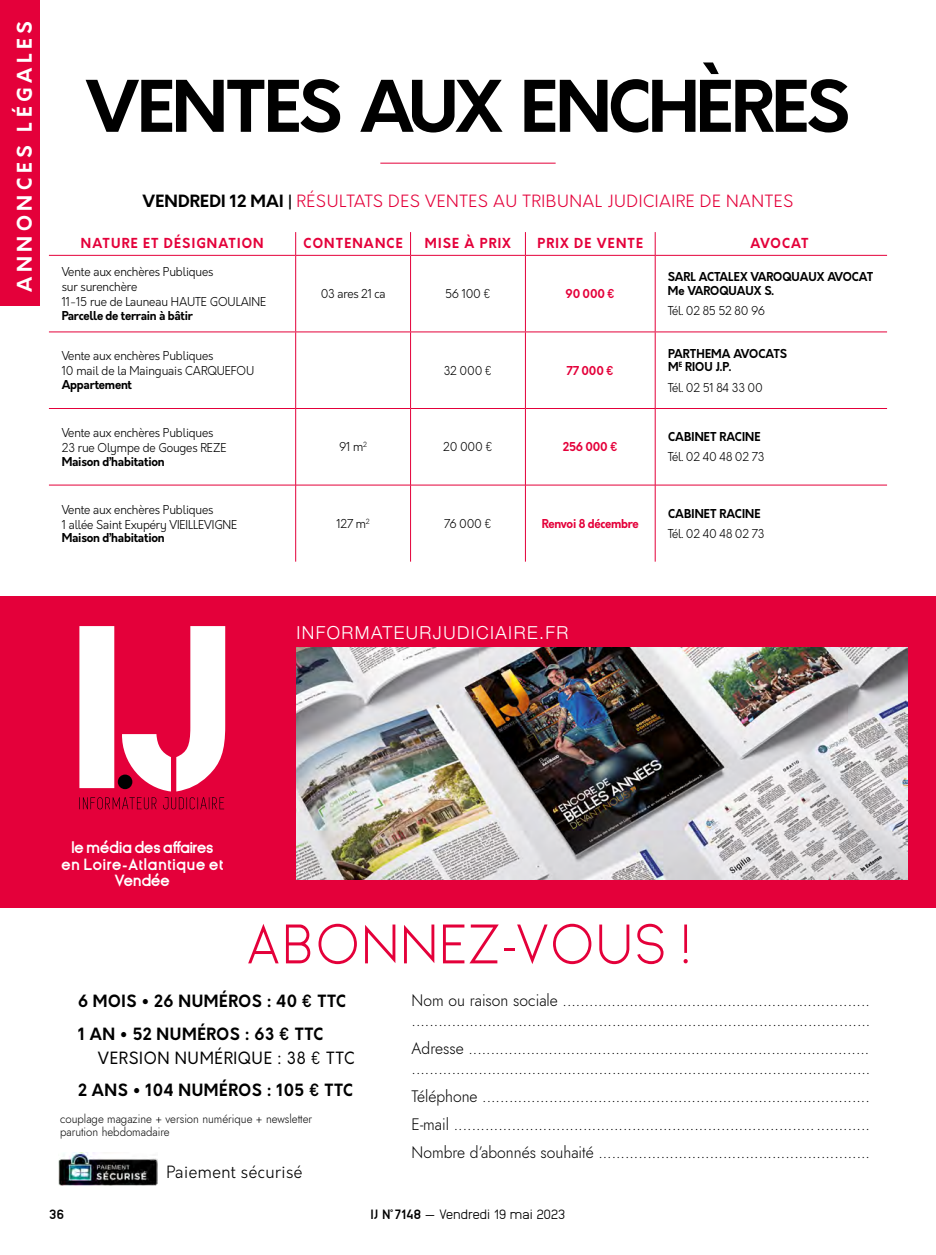
<style>
.page{position:relative;width:936px;height:1255px;background:#fff}
.page>*{position:absolute;margin:0;border:0;box-sizing:border-box;transform-origin:0 0}
.t1{font:700 69.3px "Orkney";letter-spacing:-.045em;color:#000}
.t2{font:300 57.45px "Ginora Sans";letter-spacing:.02em;color:#e4003a;scale:.95 1}
.t3{font:700 19.8px "Orkney";letter-spacing:.23em;color:#fff}
.t4{font:300 17.85px "Helvetica Neue";letter-spacing:.08em;color:#fff}
.t5{font:300 16.5px/19.5px "Jost";color:#000;scale:.95 1}
.t6{font:700 16.5px/32.5px "Orkney";letter-spacing:.04em;color:#000;scale:.95 1}
.t7{font:300 16.5px "Orkney";letter-spacing:.03em;color:#e4003a}
.t8{font:16.5px "Orkney";letter-spacing:.04em;color:#000;scale:.95 1}
.t9{font:300 16.5px "Orkney";letter-spacing:.03em;color:#000;scale:.95 1}
.t10{font:700 15.3px/16.4px "Ginora Sans";letter-spacing:-.03em;color:#fff;text-align:center}
.t11{font:700 13.5px "Orkney";letter-spacing:.09em;color:#e4003a;scale:.95 1}
.t12{font:300 13.5px "Anodina";letter-spacing:-.03em;color:#000}
.t13{font:800 13.5px "Anodina";color:#000}
.t14{font:300 12px/15px "Orkney";letter-spacing:-.01em;color:#000;scale:.95 1}
.t15{font:700 12px "Orkney";letter-spacing:-.02em;color:#000;scale:.95 1}
.t16{font:300 12px/13.5px "Jost";color:#000;scale:.95 1}
.t17{font:700 12px/13.5px "Orkney";letter-spacing:.01em;color:#000;scale:.94 1}
.t18{font:700 12px/13.5px "Orkney";color:#000;scale:.94 1}
.t19{font:700 12px "Orkney";letter-spacing:-.02em;color:#e4003a;scale:.95 1}
.s1{font-weight:700;color:#000}
.s2{font-weight:800}
</style>
<div class="page">
<div style="left:0;top:0;width:40px;height:306px;background:#e4003a"></div>
<svg style="left:295px;top:232px;width:1px;height:23px"></svg>
<svg style="left:410px;top:232px;width:1px;height:23px"></svg>
<svg style="left:525px;top:232px;width:1px;height:23px"></svg>
<svg style="left:654px;top:232px;width:1px;height:23px"></svg>
<hr style="left:49px;top:255px;width:247px;height:1px;background:#e4003a">
<hr style="left:296px;top:255px;width:114px;height:1px;background:#e4003a">
<hr style="left:295px;top:256px;width:1px;height:75px;background:#e4003a">
<hr style="left:410px;top:255px;width:115px;height:1px;background:#e4003a">
<hr style="left:410px;top:256px;width:1px;height:75px;background:#e4003a">
<hr style="left:525px;top:255px;width:130px;height:1px;background:#e4003a">
<hr style="left:525px;top:256px;width:1px;height:75px;background:#e4003a">
<hr style="left:655px;top:255px;width:232px;height:1px;background:#e4003a">
<hr style="left:654px;top:256px;width:1px;height:75px;background:#e4003a">
<hr style="left:295px;top:332px;width:1px;height:76px;background:#e4003a">
<hr style="left:410px;top:332px;width:1px;height:76px;background:#e4003a">
<hr style="left:525px;top:332px;width:1px;height:76px;background:#e4003a">
<hr style="left:654px;top:332px;width:1px;height:76px;background:#e4003a">
<hr style="left:295px;top:409px;width:1px;height:76px;background:#e4003a">
<hr style="left:410px;top:409px;width:1px;height:76px;background:#e4003a">
<hr style="left:525px;top:409px;width:1px;height:76px;background:#e4003a">
<hr style="left:654px;top:409px;width:1px;height:76px;background:#e4003a">
<hr style="left:295px;top:485px;width:1px;height:76px;background:#e4003a">
<hr style="left:410px;top:485px;width:1px;height:76px;background:#e4003a">
<hr style="left:525px;top:485px;width:1px;height:76px;background:#e4003a">
<hr style="left:654px;top:485px;width:1px;height:76px;background:#e4003a">
<hr style="left:49px;top:485px;width:247px;height:1px;background:#e4003a">
<hr style="left:296px;top:485px;width:114px;height:1px;background:#e4003a">
<hr style="left:410px;top:485px;width:115px;height:1px;background:#e4003a">
<hr style="left:525px;top:485px;width:130px;height:1px;background:#e4003a">
<hr style="left:655px;top:485px;width:232px;height:1px;background:#e4003a">
<hr style="left:49px;top:331px;width:247px;height:1px;background:#e4003a">
<hr style="left:296px;top:331px;width:114px;height:1px;background:#e4003a">
<hr style="left:410px;top:331px;width:115px;height:1px;background:#e4003a">
<hr style="left:525px;top:331px;width:130px;height:1px;background:#e4003a">
<hr style="left:655px;top:331px;width:232px;height:1px;background:#e4003a">
<hr style="left:49px;top:408px;width:247px;height:1px;background:#e4003a">
<hr style="left:296px;top:408px;width:114px;height:1px;background:#e4003a">
<hr style="left:410px;top:408px;width:115px;height:1px;background:#e4003a">
<hr style="left:525px;top:408px;width:130px;height:1px;background:#e4003a">
<hr style="left:655px;top:408px;width:232px;height:1px;background:#e4003a">
<hr style="left:380px;top:163px;width:175px;height:1px;background:#e4003a">
<div style="left:0;top:596px;width:935px;height:311px;background:#e4003a"></div>
<img style="left:296px;top:647px;width:611px;height:232px">
<svg style="left:79px;top:626px;width:146px;height:165px"></svg>
<div style="left:118px;top:774px;width:14px;height:15px;background:#000;border-radius:50%"></div>
<svg style="left:79px;top:797px;width:145px;height:12px"></svg>
<img style="left:59px;top:1152px;width:99px;height:33px">
<p class="t3" style="left:11px;top:292px;width:272px;rotate:-90deg">ANNONCES LÉGALES</p>
<h1 class="t1" style="left:85px;top:60px;width:766px">VENTES AUX ENCHÈRES</h1>
<p class="t7" style="left:142px;top:190px;width:652px"><span class="s1">VENDREDI 12 MAI |</span> RÉSULTATS DES VENTES AU TRIBUNAL JUDICIAIRE DE NANTES</p>
<p class="t11" style="left:81px;top:234px;width:194px">NATURE ET DÉSIGNATION</p>
<p class="t11" style="left:303px;top:234px;width:106px">CONTENANCE</p>
<p class="t11" style="left:425px;top:234px;width:92px">MISE À PRIX</p>
<p class="t11" style="left:537px;top:234px;width:112px">PRIX DE VENTE</p>
<p class="t11" style="left:750px;top:234px;width:63px">AVOCAT</p>
<p class="t14" style="left:62px;top:265px;width:217px">Vente aux enchères Publiques<br>sur surenchère<br>11-15 rue de Launeau HAUTE GOULAINE</p>
<p class="t15" style="left:62px;top:307px;width:140px">Parcelle de terrain à bâtir</p>
<p class="t18" style="left:668px;top:270px;width:220px">SARL ACTALEX VAROQUAUX AVOCAT<br>Me VAROQUAUX S.</p>
<p class="t14" style="left:668px;top:303px;width:104px">Tél. 02 85 52 80 96</p>
<p class="t14" style="left:320px;top:286px;width:70px">03 ares 21 ca</p>
<p class="t14" style="left:445px;top:286px;width:50px">56 100 €</p>
<p class="t19" style="left:565px;top:286px;width:53px">90 000 €</p>
<p class="t14" style="left:62px;top:349px;width:204px">Vente aux enchères Publiques<br>10 mail de la Mainguais CARQUEFOU</p>
<p class="t15" style="left:62px;top:376px;width:75px">Appartement</p>
<p class="t14" style="left:443px;top:363px;width:53px">32 000 €</p>
<p class="t19" style="left:566px;top:362px;width:51px">77 000 €</p>
<p class="t17" style="left:668px;top:347px;width:128px">PARTHEMA AVOCATS<br>M<sup>E</sup> RIOU J.P.</p>
<p class="t14" style="left:668px;top:380px;width:101px">Tél. 02 51 84 33 00</p>
<p class="t14" style="left:62px;top:425px;width:175px">Vente aux enchères Publiques<br>23 rue Olympe de Gouges REZE</p>
<p class="t15" style="left:62px;top:453px;width:110px">Maison d’habitation</p>
<p class="t14" style="left:339px;top:439px;width:31px">91 m<sup>2</sup></p>
<p class="t14" style="left:443px;top:439px;width:54px">20 000 €</p>
<p class="t19" style="left:562px;top:439px;width:59px">256 000 €</p>
<p class="t17" style="left:668px;top:430px;width:100px">CABINET RACINE</p>
<p class="t14" style="left:668px;top:450px;width:103px">Tél. 02 40 48 02 73</p>
<p class="t14" style="left:62px;top:502px;width:186px">Vente aux enchères Publiques<br>1 allée Saint Exupéry VIEILLEVIGNE</p>
<p class="t15" style="left:62px;top:529px;width:110px">Maison d’habitation</p>
<p class="t14" style="left:336px;top:516px;width:37px">127 m<sup>2</sup></p>
<p class="t14" style="left:444px;top:516px;width:52px">76 000 €</p>
<p class="t19" style="left:541px;top:515px;width:104px">Renvoi 8 décembre</p>
<p class="t17" style="left:668px;top:507px;width:100px">CABINET RACINE</p>
<p class="t14" style="left:668px;top:526px;width:103px">Tél. 02 40 48 02 73</p>
<p class="t4" style="left:296px;top:618px;width:273px">INFORMATEURJUDICIAIRE.FR</p>
<p class="t10" style="left:61px;top:840px;width:164px">le média des affaires en Loire-Atlantique et<br>Vendée</p>
<h2 class="t2" style="left:247px;top:913px;width:472px">ABONNEZ-VOUS !</h2>
<p class="t6" style="left:78px;top:985px;width:283px">6 MOIS • 26 NUMÉROS : 40 € TTC<br>1 AN • 52 NUMÉROS : 63 € TTC</p>
<p class="t8" style="left:98px;top:1046px;width:272px">VERSION NUMÉRIQUE : 38 € TTC</p>
<p class="t6" style="left:78px;top:1074px;width:291px">2 ANS • 104 NUMÉROS : 105 € TTC</p>
<p class="t16" style="left:60px;top:1111px;width:267px">couplage magazine + version numérique + newsletter parution hebdomadaire</p>
<p class="t13" style="left:49px;top:1204px;width:17px">36</p>
<p class="t9" style="left:166px;top:1160px;width:145px">Paiement sécurisé</p>
<p class="t5" style="left:411px;top:991px;width:484px">Nom ou raison sociale ..................................................................... .......................................................................................................</p>
<p class="t5" style="left:411px;top:1038px;width:484px">Adresse .......................................................................................... .......................................................................................................</p>
<p class="t5" style="left:411px;top:1081px;width:484px;line-height:28px;text-align:justify">Téléphone .......................................................................................<br>E-mail .............................................................................................<br>Nombre d’abonnés souhaité .............................................................</p>
<p class="t12" style="left:370px;top:1204px;width:196px"><span class="s2">IJ N˚ 7148</span> — Vendredi 19 mai 2023</p>
</div>
